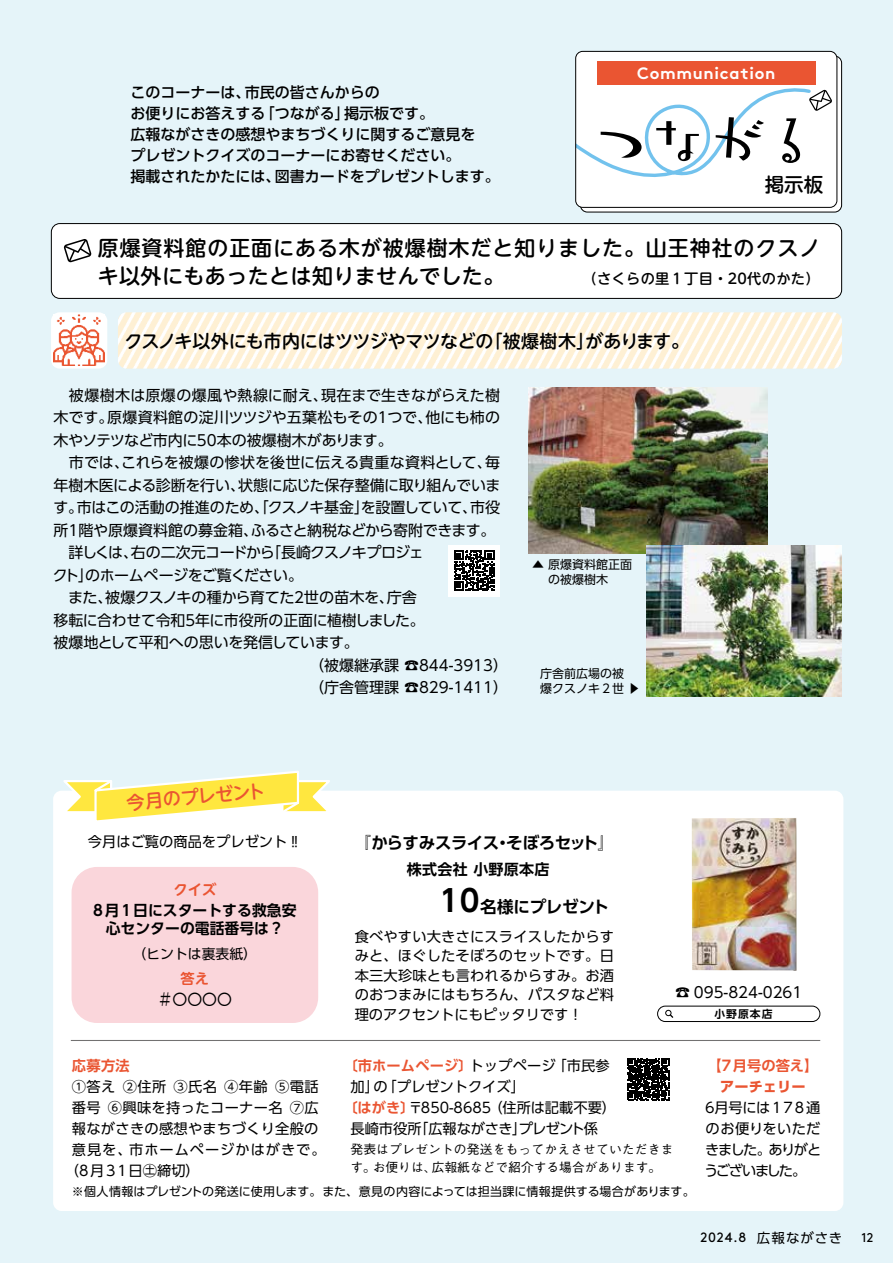
<style>
.page{position:relative;width:893px;height:1263px;background:#e5f4f9}
.page>*{position:absolute;margin:0;border:0;box-sizing:border-box;transform-origin:0 0}
.t1{font:700 30px "UD Shin Go Pro De";color:#000}
.t2{font:500 21px "UD Shin M Go Pro";letter-spacing:.045em;color:#000}
.t3{font:500 21px "UD Shin M Go Pro";letter-spacing:.02em;color:#000}
.t4{font:500 19.5px "UD Shin M Go Pro";color:#000}
.t5{font:500 18.15px "UD Shin M Go Pro";color:#ea5532}
.t6{font:500 18px "UD Shin M Go Pro";letter-spacing:-.025em;color:#000}
.t7{font:700 16.5px "UD Shin Go Pro De";letter-spacing:-.02em;color:#000}
.t8{font:700 16.5px "Brown Std";letter-spacing:.045em;color:#fff}
.t9{font:15px "UD Shin Go Pro";letter-spacing:-.005em;color:#000}
.t10{font:500 15px "UD Shin Go Pro";color:#000}
.t11{font:15px/22.5px "UD Shin Go Pro";letter-spacing:-.03em;color:#000}
.t12{font:700 15px/18px "UD Shin Go Pro De";color:#000;text-align:center}
.t13{font:15px "UD Shin Go Pro";letter-spacing:-.025em;color:#000}
.t14{font:15px "UD Shin Go Pro";letter-spacing:.025em;color:#000}
.t15{font:15px "UD Shin Go Pro";letter-spacing:.015em;color:#000}
.t16{font:15px "UD Shin Go Pro";letter-spacing:-.045em;color:#000}
.t17{font:15px "UD Shin Go Pr 6";color:#000}
.t18{font:15px "UD Shin Go Pro";letter-spacing:-.035em;color:#000}
.t19{font:15px "UD Shin Go Pro";letter-spacing:-.055em;color:#000}
.t20{font:700 15px "UD Shin Go Pro De";letter-spacing:.02em;color:#000}
.t21{font:14.25px/21px "UD Shin Go Pro";letter-spacing:.01em;color:#000}
.t22{font:14.25px/19.5px "UD Shin Go Pr 6";letter-spacing:.015em;color:#000;text-align:justify}
.t23{font:500 14.25px "UD Shin M Go Pro";letter-spacing:.02em;color:#000}
.t24{font:700 14.25px "UD Shin Go Pro De";letter-spacing:.01em;color:#ea5532}
.t25{font:14.25px/21px "UD Shin Go Pro";letter-spacing:.125em;color:#000}
.t26{font:14.25px "UD Shin Go Pro";letter-spacing:.065em;color:#000}
.t27{font:14.25px/21px "UD Shin Go Pro";letter-spacing:-.1em;color:#000}
.t28{font:14.25px "UD Shin Go Pro";letter-spacing:.12em;color:#000}
.t29{font:700 14.25px "UD Shin Go Pro";color:#ea5532}
.t30{font:700 14.25px "UD Shin M Go Pro De";color:#ea5532}
.t31{font:13.8px "UD Shin Go Pro";color:#000}
.t32{font:13.5px "UD Shin Go Pro";letter-spacing:.075em;color:#000}
.t33{font:13.5px "Brown Std";color:#000}
.t34{font:500 12.75px/18px "Gothic BBB Pro";letter-spacing:.015em;color:#000}
.t35{font:12.75px "Brown Std";color:#000}
.t36{font:12px/15px "UD Shin Go Pro";color:#000}
.t37{font:700 10.8px "UD Shin Go Pro De";letter-spacing:.1em;color:#000}
.s1{font-size:21px}
.s2{font-family:"UD Shin Go Pro De";font-weight:700;color:#ea5532}
</style>
<div class="page">
<div style="left:53px;top:791px;width:790px;height:420px;background:#fff;border-radius:9px"></div>
<svg style="left:627px;top:1058px;width:42px;height:42px"></svg>
<svg style="left:63px;top:771px;width:267px;height:50px"></svg>
<hr style="left:71px;top:1040px;width:749px;height:1px;background:#727171">
<div style="left:72px;top:867px;width:246px;height:156px;background:#fad6db;border-radius:26px"></div>
<div style="left:657px;top:1006px;width:163px;height:16px;border:1px solid #000;border-radius:8px"></div>
<svg style="left:665px;top:1010px;width:8px;height:8px"></svg>
<div style="left:580px;top:56px;width:262px;height:156px;background:#fff;border-radius:7px"></div>
<div style="left:576px;top:51px;width:261px;height:156px;background:#fff;border-radius:7px"></div>
<div style="left:575px;top:51px;width:262px;height:157px;border:1px solid #000;border-radius:7px"></div>
<div style="left:597px;top:61px;width:218px;height:24px;background:#ea5532"></div>
<svg style="left:576px;top:85px;width:256px;height:96px"></svg>
<div style="left:51px;top:224px;width:791px;height:74px;background:#fff;border-radius:9px"></div>
<div style="left:51px;top:223px;width:791px;height:76px;border:1px solid #000;border-radius:9px"></div>
<svg style="left:64px;top:239px;width:28px;height:24px"></svg>
<img style="left:118px;top:312px;width:724px;height:57px">
<div style="left:51px;top:312px;width:56px;height:57px;background:#fff;border-radius:9px"></div>
<img style="left:54px;top:315px;width:51px;height:51px">
<img style="left:692px;top:818px;width:104px;height:153px">
<img style="left:528px;top:387px;width:239px;height:167px">
<div style="left:448px;top:545px;width:52px;height:51px;background:#fff"></div>
<svg style="left:454px;top:550px;width:40px;height:41px"></svg>
<img style="left:647px;top:546px;width:195px;height:150px">
<p class="t10" style="left:245px;top:80px;width:136px">市民の皆さんからの</p>
<p class="t10" style="left:130px;top:80px;width:121px">このコーナーは、</p>
<p class="t10" style="left:260px;top:101px;width:91px">「つながる」</p>
<p class="t10" style="left:130px;top:101px;width:136px">お便りにお答えする</p>
<p class="t10" style="left:130px;top:122px;width:346px">広報ながさきの感想やまちづくりに関するご意見を</p>
<p class="t10" style="left:130px;top:143px;width:331px">プレゼントクイズのコーナーにお寄せください。</p>
<p class="t10" style="left:275px;top:164px;width:226px">図書カードをプレゼントします。</p>
<p class="t10" style="left:344px;top:101px;width:91px">掲示板です。</p>
<p class="t10" style="left:130px;top:164px;width:151px">掲載されたかたには、</p>
<p class="t8" style="left:637px;top:63px;width:140px">Communication</p>
<h3 class="t4" style="left:765px;top:169px;width:60px">掲示板</h3>
<h2 class="t2" style="left:98px;top:231px;width:724px">原爆資料館の正面にある木が被爆樹木だと知りました。山王神社のクスノ</h2>
<p class="t23" style="left:483px;top:267px;width:338px"><span class="s1">。</span>　　　　　 （さくらの里１丁目・20代のかた(</p>
<h2 class="t3" style="left:98px;top:258px;width:387px">キ以外にもあったとは知りませんでした</h2>
<p class="t6" style="left:585px;top:326px;width:105px">があります。</p>
<p class="t6" style="left:125px;top:326px;width:371px">クスノキ以外にも市内にはツツジやマツなどの</p>
<p class="t9" style="left:321px;top:383px;width:180px">現在まで生きながらえた樹</p>
<p class="t6" style="left:485px;top:326px;width:111px">「被爆樹木」</p>
<p class="t14" style="left:54px;top:383px;width:276px">　被爆樹木は原爆の爆風や熱線に耐え、</p>
<p class="t15" style="left:107px;top:405px;width:272px">原爆資料館の淀川ツツジや五葉松もその</p>
<p class="t9" style="left:425px;top:405px;width:76px">他にも柿の</p>
<p class="t9" style="left:54px;top:405px;width:61px">木です。</p>
<p class="t13" style="left:54px;top:428px;width:341px">木やソテツなど市内に50本の被爆樹木があります。</p>
<p class="t9" style="left:121px;top:450px;width:380px">これらを被爆の惨状を後世に伝える貴重な資料として毎、</p>
<p class="t9" style="left:375px;top:405px;width:16px">１</p>
<p class="t9" style="left:387px;top:405px;width:46px">つで、</p>
<p class="t9" style="left:54px;top:450px;width:77px">　市では、</p>
<p class="t9" style="left:54px;top:473px;width:193px">年樹木医による診断を行い、</p>
<p class="t11" style="left:238px;top:473px;width:264px">状態に応じた保存整備に取り組んでいま</p>
<p class="t9" style="left:77px;top:495px;width:402px">市はこの活動の推進のため、「クスノキ基金を設置していて、</p>
<p class="t9" style="left:470px;top:495px;width:31px">市役</p>
<p class="t9" style="left:354px;top:495px;width:16px">」</p>
<p class="t9" style="left:53px;top:495px;width:31px">す。</p>
<p class="t16" style="left:251px;top:518px;width:246px">ふるさと納税などから寄附できます。</p>
<p class="t9" style="left:54px;top:518px;width:206px">所1階や原爆資料館の募金箱、</p>
<p class="t19" style="left:266px;top:540px;width:159px">「長崎クスノキプロジェ</p>
<p class="t11" style="left:53px;top:541px;width:252px">　詳しくは、<br>クトのホームページをご覧ください。</p>
<p class="t11" style="left:131px;top:541px;width:145px">右の二次元コードから</p>
<p class="t9" style="left:78px;top:563px;width:16px">」</p>
<p class="t18" style="left:105px;top:585px;width:191px">被爆クスノキの種から育てた</p>
<p class="t9" style="left:304px;top:585px;width:92px">世の苗木を、</p>
<p class="t9" style="left:387px;top:585px;width:32px">庁舎</p>
<p class="t9" style="left:68px;top:585px;width:46px">また、</p>
<p class="t9" style="left:54px;top:608px;width:373px">移転に合わせて令和5年に市役所の正面に植樹しました。</p>
<p class="t9" style="left:54px;top:630px;width:307px">被爆地として平和への思いを発信しています。</p>
<p class="t9" style="left:309px;top:653px;width:201px">（被爆継承課 ☎844-3913(</p>
<p class="t9" style="left:309px;top:675px;width:201px">（庁舎管理課 ☎829-1411(</p>
<p class="t9" style="left:292px;top:585px;width:17px">２</p>
<p class="t36" style="left:532px;top:556px;width:101px">▲ 原爆資料館正面　の被爆樹木</p>
<p class="t36" style="left:540px;top:666px;width:101px">庁舎前広場の被<br>爆クスノキ２世 ▶</p>
<p class="t5" style="left:125px;top:788px;width:141px;rotate:-5deg">今月のプレゼント</p>
<p class="t21" style="left:88px;top:831px;width:215px">今月はご覧の商品をプレゼント︎!!</p>
<p class="t7" style="left:354px;top:829px;width:261px">『からすみスライスそぼろセット『</p>
<p class="t7" style="left:494px;top:829px;width:18px">・</p>
<p class="t30" style="left:173px;top:878px;width:44px">クイズ</p>
<p class="t12" style="left:93px;top:901px;width:205px">8月1日にスタートする救急安心センターの電話番号は?</p>
<p class="t31" style="left:133px;top:943px;width:126px">（ヒントは裏表紙(</p>
<p class="t30" style="left:181px;top:967px;width:30px">答え</p>
<p class="t9" style="left:158px;top:987px;width:76px">＃〇〇〇〇</p>
<p class="t20" style="left:407px;top:857px;width:144px">株式会社小野原本店</p>
<p class="t7" style="left:480px;top:894px;width:130px">名様にプレゼント</p>
<h1 class="t1" style="left:439px;top:876px;width:42px">10</h1>
<p class="t22" style="left:355px;top:926px;width:261px">食べやすい大きさにスライスしたからすみと、ほぐしたそぼろのセットです。日本三大珍味とも言われるからすみ。お酒のおつまみにはもちろん、パスタなど料理のアクセントにもピッタリです!</p>
<p class="t17" style="left:675px;top:980px;width:129px">☎ 095-824-0261</p>
<p class="t37" style="left:714px;top:1005px;width:60px">小野原本店</p>
<p class="t24" style="left:72px;top:1053px;width:59px">応募方法</p>
<p class="t21" style="left:72px;top:1075px;width:45px">①答え</p>
<p class="t21" style="left:123px;top:1075px;width:45px">②住所</p>
<p class="t21" style="left:173px;top:1075px;width:45px">③氏名</p>
<p class="t21" style="left:224px;top:1075px;width:45px">④年齢</p>
<p class="t21" style="left:275px;top:1075px;width:45px">⑤電話</p>
<p class="t21" style="left:469px;top:1054px;width:88px">トップページ</p>
<p class="t24" style="left:343px;top:1053px;width:131px">〔市ホームページ〕</p>
<p class="t21" style="left:350px;top:1075px;width:176px">加」「プレゼントクイズ「</p>
<p class="t21" style="left:552px;top:1054px;width:59px">「市民参</p>
<p class="t21" style="left:374px;top:1075px;width:16px">の</p>
<p class="t21" style="left:108px;top:1096px;width:176px">⑥興味を持ったコーナー名</p>
<p class="t21" style="left:290px;top:1096px;width:30px">⑦広</p>
<p class="t21" style="left:72px;top:1096px;width:30px">番号</p>
<p class="t21" style="left:72px;top:1117px;width:248px">報ながさきの感想やまちづくり全般の</p>
<p class="t26" style="left:129px;top:1137px;width:198px">市ホームページかはがきで。</p>
<p class="t25" style="left:65px;top:1138px;width:137px;text-indent:7px">意見を、<br>（8月31日㊏締切(</p>
<p class="t21" style="left:414px;top:1096px;width:185px;text-indent:-64px"><span class="s2">〔はがき〕</span>〒850-8685<br>「広報ながさきプレゼント係</p>
<p class="t21" style="left:488px;top:1096px;width:129px">（住所は記載不要(</p>
<p class="t21" style="left:350px;top:1117px;width:73px">長崎市役所</p>
<p class="t34" style="left:432px;top:1138px;width:243px;text-indent:-81px">発表はプレゼントの発送をもってかえさせていただきま広報紙などで紹介する場合があります。</p>
<p class="t21" style="left:512px;top:1117px;width:16px">」</p>
<p class="t34" style="left:373px;top:1156px;width:65px">お便りは、</p>
<p class="t34" style="left:350px;top:1156px;width:27px">す。</p>
<p class="t24" style="left:707px;top:1053px;width:112px">【7月号の答え【</p>
<p class="t29" style="left:720px;top:1074px;width:87px">アーチェリー</p>
<p class="t28" style="left:714px;top:1095px;width:107px">月号には178通</p>
<p class="t21" style="left:703px;top:1096px;width:16px">６</p>
<p class="t21" style="left:705px;top:1117px;width:116px">のお便りをいただ</p>
<p class="t21" style="left:768px;top:1138px;width:54px">ありがと</p>
<p class="t27" style="left:704px;top:1138px;width:104px">きました。<br>うございました。</p>
<p class="t36" style="left:72px;top:1184px;width:624px">※個人情報はプレゼントの発送に使用します。また、意見の内容によっては担当課に情報提供する場合があります。</p>
<p class="t33" style="left:700px;top:1229px;width:47px">2024.8</p>
<p class="t32" style="left:757px;top:1226px;width:87px">広報ながさき</p>
<p class="t35" style="left:862px;top:1230px;width:13px">12</p>
</div>
